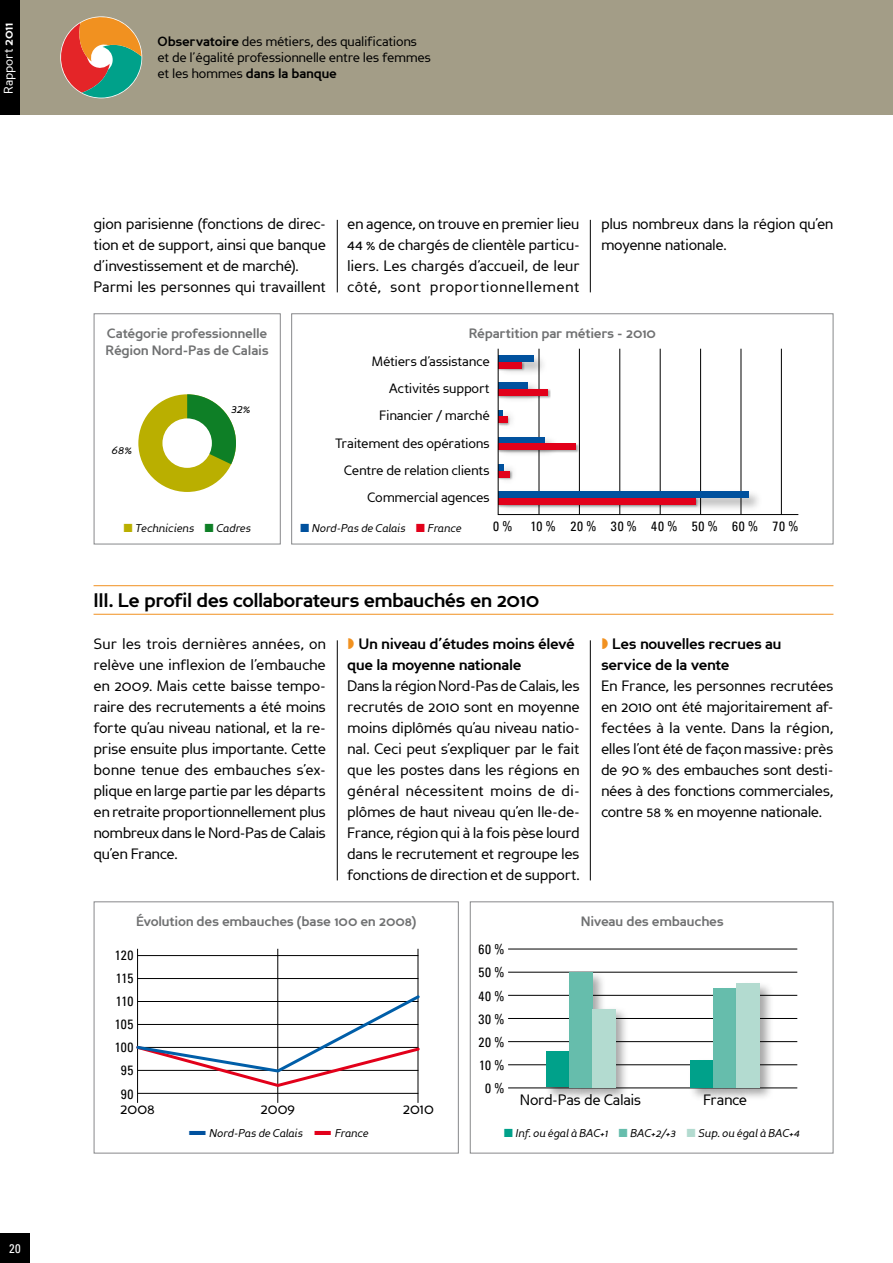
<style>
.page{position:relative;width:893px;height:1263px;background:#fff}
.page>*{position:absolute;margin:0;border:0;box-sizing:border-box;transform-origin:0 0}
.t1{font:700 19.5px "Perspective Sans";letter-spacing:-.035em;color:#000}
.t2{font:15px/21px "Perspective Sans";letter-spacing:-.025em;color:#000;text-align:justify}
.t3{font:700 15px/21px "Perspective Sans";letter-spacing:-.025em;color:#000}
.t4{font:700 13.5px/16.5px "Perspective Sans";letter-spacing:-.02em;color:#707172}
.t5{font:13.5px/27.5px "Perspective Sans";letter-spacing:-.025em;color:#000;text-align:right}
.t6{font:condensed 13.5px/23.1px "Univers";letter-spacing:.05em;color:#000;text-align:center}
.t7{font:condensed 13.5px/23.1px "Univers";color:#000;text-align:center}
.t8{font:13.35px/15.9px "Perspective Sans";letter-spacing:-.025em;color:#000}
.t9{font:12.45px "Perspective Sans";color:#fff}
.t10{font:condensed 12.45px "Univers";color:#fff}
.t11{font:italic 12px "Perspective Sans";color:#000}
.t12{font:italic 11.25px "Perspective Sans";letter-spacing:-.005em;color:#000}
.s1{font-weight:700}
</style>
<div class="page">
<div style="left:94px;top:901px;width:365px;height:252px;border:1px solid #87888a"></div>
<div style="left:291px;top:313px;width:542px;height:231px;border:1px solid #87888a"></div>
<div style="left:470px;top:901px;width:363px;height:252px;border:1px solid #87888a"></div>
<hr style="left:337px;top:220px;width:1px;height:72px;background:#000">
<hr style="left:590px;top:220px;width:1px;height:72px;background:#000">
<hr style="left:337px;top:640px;width:1px;height:240px;background:#000">
<hr style="left:590px;top:640px;width:1px;height:240px;background:#000">
<hr style="left:94px;top:585px;width:739px;height:1px;background:#f19120">
<hr style="left:94px;top:614px;width:739px;height:1px;background:#f19120">
<div style="left:94px;top:313px;width:187px;height:231px;border:1px solid #87888a"></div>
<div style="left:138px;top:394px;width:98px;height:98px;background:#baaf00;border-radius:50%"></div>
<svg style="left:187px;top:394px;width:49px;height:70px"></svg>
<div style="left:162px;top:418px;width:50px;height:50px;background:#fff;border-radius:50%"></div>
<svg style="left:497px;top:348px;width:302px;height:167px"></svg>
<hr style="left:138px;top:1093px;width:280px;height:1px;background:#000">
<hr style="left:138px;top:978px;width:280px;height:1px;background:#000">
<hr style="left:138px;top:955px;width:280px;height:1px;background:#000">
<hr style="left:137px;top:949px;width:1px;height:154px;background:#000">
<hr style="left:278px;top:949px;width:1px;height:154px;background:#000">
<hr style="left:418px;top:949px;width:1px;height:154px;background:#000">
<svg style="left:136px;top:993px;width:284px;height:95px"></svg>
<hr style="left:508px;top:1087px;width:289px;height:1px;background:#000">
<hr style="left:508px;top:1064px;width:289px;height:1px;background:#000">
<hr style="left:508px;top:1041px;width:289px;height:1px;background:#000">
<hr style="left:508px;top:1018px;width:289px;height:1px;background:#000">
<hr style="left:508px;top:995px;width:289px;height:1px;background:#000">
<hr style="left:508px;top:972px;width:289px;height:1px;background:#000">
<hr style="left:508px;top:949px;width:289px;height:1px;background:#000">
<div style="left:544px;top:1049px;width:39px;height:52px;background:#000;opacity:.35"></div>
<div style="left:546px;top:1051px;width:23px;height:36px;background:#00a18a"></div>
<div style="left:567px;top:970px;width:39px;height:132px;background:#000;opacity:.35"></div>
<div style="left:569px;top:972px;width:23px;height:115px;background:#66bdac"></div>
<div style="left:590px;top:1007px;width:39px;height:95px;background:#000;opacity:.35"></div>
<div style="left:592px;top:1009px;width:23px;height:78px;background:#b3dbd0"></div>
<div style="left:688px;top:1058px;width:40px;height:43px;background:#000;opacity:.35"></div>
<div style="left:691px;top:1060px;width:23px;height:27px;background:#00a18a"></div>
<div style="left:711px;top:986px;width:40px;height:115px;background:#000;opacity:.35"></div>
<div style="left:714px;top:988px;width:23px;height:99px;background:#66bdac"></div>
<div style="left:734px;top:981px;width:40px;height:120px;background:#000;opacity:.35"></div>
<div style="left:737px;top:983px;width:23px;height:104px;background:#b3dbd0"></div>
<div style="left:0;top:0;width:893px;height:115px;background:#a39d87"></div>
<svg style="left:60px;top:16px;width:81px;height:82px"></svg>
<div style="left:0;top:0;width:19px;height:115px;background:#000"></div>
<div style="left:0;top:1233px;width:30px;height:30px;background:#000"></div>
<p class="t9" style="left:1px;top:94px;width:72px;rotate:-90deg">Rapport <span class="s1">2011</span></p>
<p class="t10" style="left:9px;top:1241px;width:13px">20</p>
<p class="t8" style="left:158px;top:34px;width:275px"><span class="s1">Observatoire</span> des métiers, des qualifications et de l’égalité professionnelle entre les femmes et les hommes <span class="s1">dans la banque</span></p>
<p class="t2" style="left:94px;top:214px;width:234px;text-align:left">gion parisienne (fonctions de direc&shy;tion et de support, ainsi que banque d’investissement et de marché).<br>Parmi les personnes qui travaillent</p>
<p class="t2" style="left:347px;top:214px;width:234px">en agence, on trouve en premier lieu 44 % de chargés de clientèle particu&shy;liers. Les chargés d’accueil, de leur côté, sont proportionnellement</p>
<p class="t2" style="left:601px;top:214px;width:234px">plus nombreux dans la région qu’en moyenne nationale.</p>
<p class="t4" style="left:106px;top:325px;width:165px">Catégorie professionnelle<br>Région Nord-Pas de Calais</p>
<p class="t11" style="left:112px;top:443px;width:22px">68%</p>
<p class="t11" style="left:231px;top:402px;width:21px">32%</p>
<p class="t12" style="left:135px;top:521px;width:61px">Techniciens</p>
<p class="t12" style="left:217px;top:521px;width:36px">Cadres</p>
<p class="t4" style="left:469px;top:325px;width:189px">Répartition par métiers - 2010</p>
<p class="t5" style="left:335px;top:347px;width:157px">Métiers d’assistance<br>Activités support<br>Financier / marché<br>Traitement des opérations<br>Centre de relation clients<br>Commercial agences</p>
<p class="t12" style="left:312px;top:522px;width:95px">Nord-Pas de Calais</p>
<p class="t12" style="left:428px;top:522px;width:35px">France</p>
<p class="t6" style="left:493px;top:514px;width:21px">0 %</p>
<p class="t6" style="left:530px;top:514px;width:270px">10 % 20 % 30 % 40 % 50 % 60 % 70 %</p>
<h1 class="t1" style="left:94px;top:589px;width:447px">III. Le profil des collaborateurs embauchés en 2010</h1>
<p class="t2" style="left:94px;top:634px;width:234px">Sur les trois dernières années, on relève une inflexion de l’embauche en 2009. Mais cette baisse tempo&shy;raire des recrutements a été moins forte qu’au niveau national, et la re&shy;prise ensuite plus importante. Cette bonne tenue des embauches s’ex&shy;plique en large partie par les départs en retraite proportionnellement plus nombreux dans le Nord-Pas de Calais qu’en France.</p>
<p class="t3" style="left:347px;top:634px;width:229px;text-indent:11px">Un niveau d’études moins élevé que la moyenne nationale</p>
<p class="t2" style="left:347px;top:676px;width:234px">Dans la région Nord-Pas de Calais, les recrutés de 2010 sont en moyenne moins diplômés qu’au niveau natio&shy;nal. Ceci peut s’expliquer par le fait que les postes dans les régions en général nécessitent moins de di&shy;plômes de haut niveau qu’en I le-de-France, région qui à la fois pèse lourd dans le recrutement et regroupe les fonctions de direction et de support.</p>
<p class="t3" style="left:601px;top:634px;width:182px;text-indent:11px">Les nouvelles recrues au service de la vente</p>
<p class="t2" style="left:601px;top:676px;width:234px">En France, les personnes recrutées en 2010 ont été majoritairement af&shy;fectées à la vente. Dans la région, elles l’ont été de façon massive: près de 90 % des embauches sont desti&shy;nées à des fonctions commerciales, contre 58 % en moyenne nationale.</p>
<p class="t4" style="left:136px;top:913px;width:282px">Évolution des embauches (base 100 en 2008)</p>
<p class="t7" style="left:115px;top:943px;width:20px">120<br>115<br>110<br>105<br>100<br>95<br>90</p>
<p class="t2" style="left:120px;top:1099px;width:36px">2008</p>
<p class="t2" style="left:261px;top:1099px;width:36px">2009</p>
<p class="t2" style="left:403px;top:1099px;width:32px">2010</p>
<p class="t12" style="left:209px;top:1126px;width:95px">Nord-Pas de Calais</p>
<p class="t12" style="left:335px;top:1126px;width:35px">France</p>
<p class="t6" style="left:478px;top:938px;width:28px">60 %<br>50 %<br>40 %<br>30 %<br>20 %<br>10 %<br>0 %</p>
<p class="t4" style="left:581px;top:913px;width:145px">Niveau des embauches</p>
<p class="t2" style="left:520px;top:1089px;width:123px">Nord-Pas de Calais</p>
<p class="t2" style="left:703px;top:1089px;width:46px">France</p>
<p class="t12" style="left:516px;top:1126px;width:94px">Inf. ou égal à BAC+1</p>
<p class="t12" style="left:630px;top:1126px;width:47px">BAC+2/+3</p>
<p class="t12" style="left:698px;top:1126px;width:103px">Sup. ou égal à BAC+4</p>
</div>
